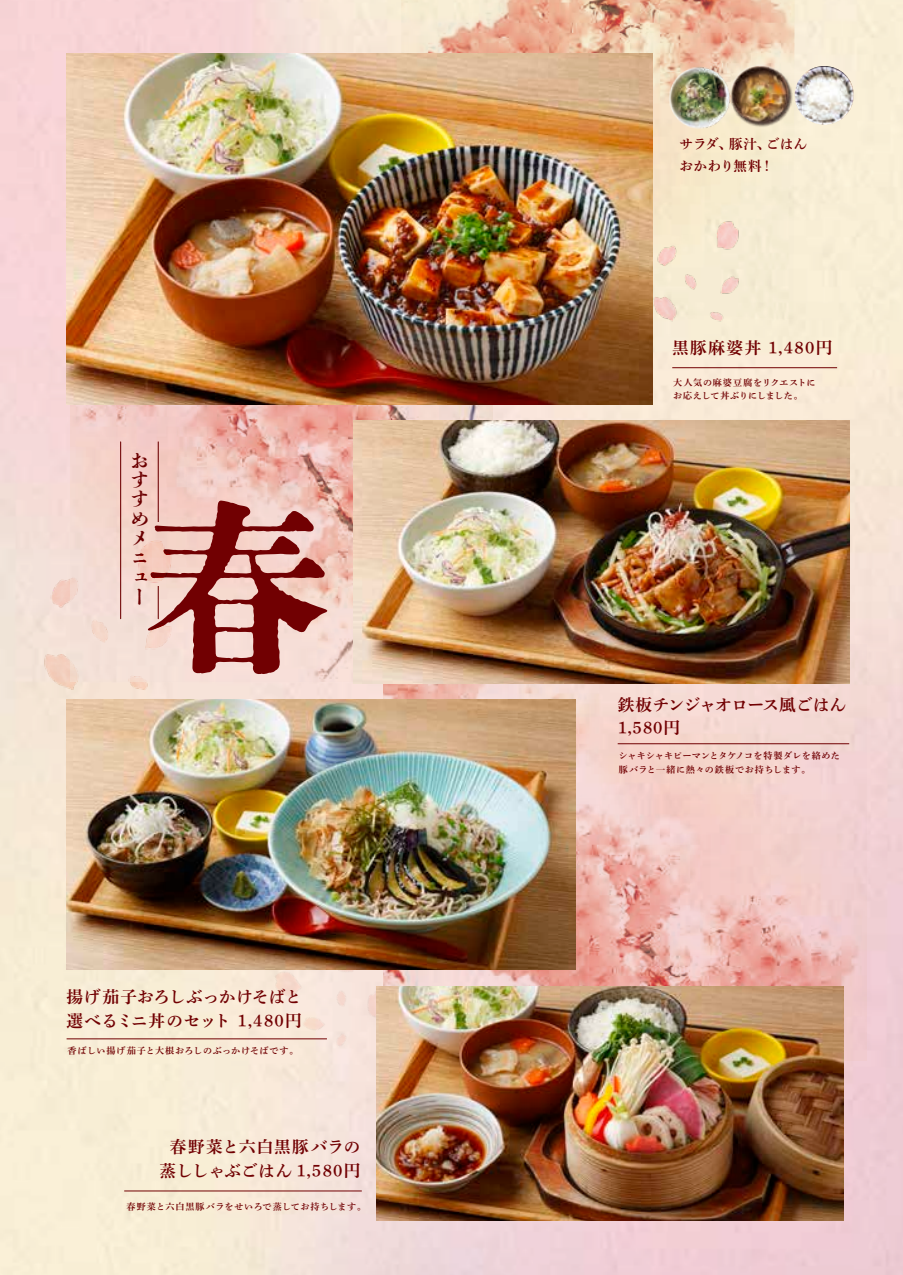
<style>
.page{position:relative;width:903px;height:1275px;background:#fff}
.page>*{position:absolute;margin:0;border:0;box-sizing:border-box;transform-origin:0 0}
.t1{font:800 185.15px "DNP Shuei N Shogo Min Std";color:#710002}
.t2{font:800 19.07px/19.4px "DNP Shuei N Shogo Min Std";color:#710002}
.t3{font:16.62px/23.4px "DNP Shuei Min Pr 6 N B";letter-spacing:.025em;color:#710002}
.t4{font:16.62px/23.4px "DNP Shuei Min Pr 6 N B";letter-spacing:.005em;color:#710002}
.t5{font:16.62px "DNP Shuei Min Pr 6 N B";letter-spacing:.09em;color:#710002}
.t6{font:13.47px/22.1px "DNP Shuei Min Pr 6 B";letter-spacing:.02em;color:#710002}
.t7{font:9.1px/13.5px "DNP Shuei Min Pr 6 N B";letter-spacing:.05em;color:#710002}
.t8{font:9.1px/13.5px "DNP Shuei Min Pr 6 N B";letter-spacing:.025em;color:#710002}
</style>
<div class="page">
<img style="left:0;top:0;width:903px;height:1275px">
<img style="left:70px;top:405px;width:422px;height:276px">
<img style="left:401px;top:0;width:394px;height:319px">
<img style="left:384px;top:645px;width:483px;height:415px">
<img style="left:67px;top:53px;width:586px;height:352px">
<img style="left:354px;top:421px;width:495px;height:262px">
<img style="left:67px;top:700px;width:508px;height:270px">
<img style="left:377px;top:986px;width:466px;height:235px">
<hr style="left:67px;top:1038px;width:260px;height:1px;background:#710002">
<hr style="left:618px;top:743px;width:231px;height:1px;background:#710002">
<hr style="left:124px;top:1190px;width:238px;height:1px;background:#710002">
<hr style="left:672px;top:367px;width:165px;height:1px;background:#710002">
<img style="left:659px;top:57px;width:81px;height:82px">
<img style="left:729px;top:63px;width:65px;height:66px">
<img style="left:795px;top:66px;width:59px;height:59px;border-radius:29px">
<hr style="left:158px;top:442px;width:1px;height:177px;background:#710002">
<hr style="left:120px;top:442px;width:1px;height:177px;background:#710002">
<div style="left:152px;top:522px;width:11px;height:63px;background:#f3d2c7"></div>
<img style="left:17px;top:525px;width:185px;height:185px">
<img style="left:635px;top:210px;width:125px;height:125px">
<h2 class="t2" style="left:130px;top:450px;width:19px">おすすめメニュー</h2>
<h1 class="t1" style="left:144px;top:456px;width:185px">春</h1>
<h3 class="t3" style="left:67px;top:986px;width:237px">揚げ茄子おろしぶっかけそばと選べるミニ丼のセット 1,480円</h3>
<p class="t7" style="left:68px;top:1044px;width:232px">香ばしい揚げ茄子と大根おろしのぶっかけそばです。</p>
<h3 class="t3" style="left:160px;top:1136px;width:202px;text-align:right">春野菜と六白黒豚バラの蒸ししゃぶごはん 1,580円</h3>
<p class="t7" style="left:126px;top:1200px;width:241px">春野菜と六白黒豚バラをせいろで蒸してお持ちします。</p>
<h3 class="t6" style="left:679px;top:133px;width:129px">サラダ、豚汁、ごはんおかわり無料！</h3>
<h3 class="t5" style="left:672px;top:339px;width:162px">黒豚麻婆丼 1,480円</h3>
<p class="t7" style="left:673px;top:376px;width:144px">大人気の麻婆豆腐をリクエストにお応えして丼ぶりにしました。</p>
<h3 class="t4" style="left:618px;top:693px;width:230px">鉄板チンジャオロース風ごはん<br>1,580円</h3>
<p class="t8" style="left:619px;top:749px;width:223px">シャキシャキピーマンとタケノコを特製ダレを絡めた豚バラと一緒に熱々の鉄板でお持ちします。</p>
</div>
